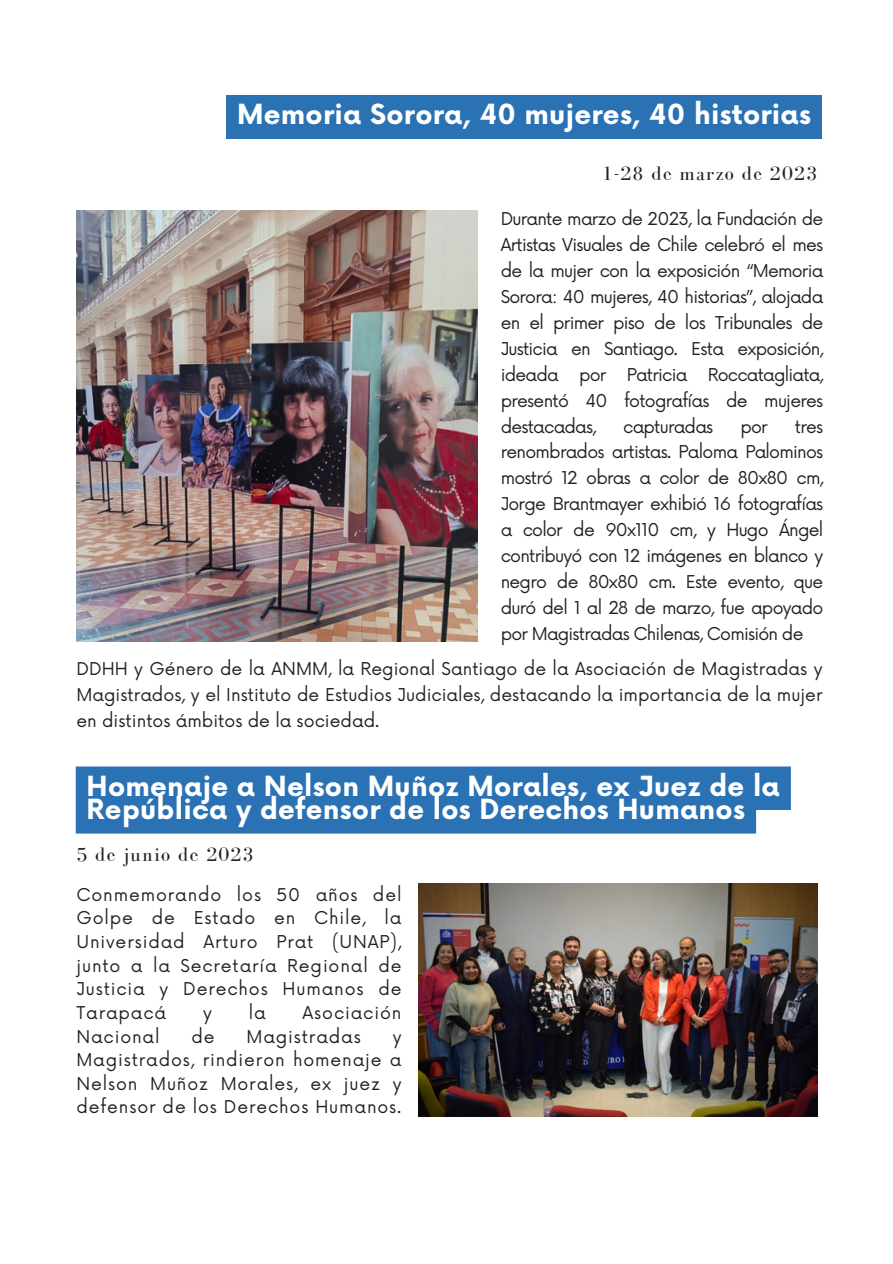
<style>
.page{position:relative;width:893px;height:1264px;background:#fff}
.page>*{position:absolute;margin:0;border:0;box-sizing:border-box;transform-origin:0 0}
.t1{font:700 27px/23.7px "Now";letter-spacing:.01em;color:#fff}
.t2{font:20.1px "Bodoni FLF";letter-spacing:.06em;color:#222}
.t3{font:17.25px/25.8px "Now";color:#222;text-align:justify}
.t4{font:17.25px "Now";letter-spacing:.05em;color:#222}
.t5{font:17.25px "Now";letter-spacing:-.045em;color:#222}
</style>
<div class="page">
<img style="left:76px;top:210px;width:401px;height:431px">
<img style="left:418px;top:883px;width:399px;height:233px">
<div style="left:226px;top:95px;width:595px;height:43px;background:#2b72b4"></div>
<div style="left:76px;top:766px;width:714px;height:67px;background:#2b72b4"></div>
<p class="t1" style="left:237px;top:104px;width:575px">Memoria Sorora, 40 mujeres, 40 historias</p>
<p class="t2" style="left:601px;top:163px;width:217px">1-28 de marzo de 2023</p>
<p class="t3" style="left:500px;top:207px;width:324px">Durante marzo de 2023, la Fundación de Artistas Visuales de Chile celebró el mes de la mujer con la exposición “Memoria Sorora: 40 mujeres, 40 historias”, alojada en el primer piso de los Tribunales de Justicia en Santiago. Esta exposición, ideada por Patricia Roccatagliata, presentó 40 fotografías de mujeres destacadas,</p>
<p class="t5" style="left:623px;top:416px;width:92px">capturadas</p>
<p class="t3" style="left:740px;top:414px;width:29px">por</p>
<p class="t3" style="left:500px;top:414px;width:324px;text-indent:294px">tres renombrados artistas. Paloma Palominos mostró 12 obras a color de 80x80 cm, Jorge Brantmayer exhibió 16 fotografías a color de 90x110 cm, y Hugo Ángel contribuyó con 12 imágenes en blanco y negro de 80x80 cm. Este evento, que duró del 1 al 28 de marzo, fue apoyado por Magistradas Chilenas, Comisión de</p>
<p class="t3" style="left:76px;top:657px;width:747px">DDHH y Género de la ANMM, la Regional Santiago de la Asociación de Magistradas y Magistrados, y el Instituto de Estudios Judiciales, destacando la importancia de la mujer en distintos ámbitos de la sociedad.</p>
<p class="t1" style="left:87px;top:775px;width:694px">Homenaje a Nelson Muñoz Morales, ex Juez de la<br>República y defensor de los Derechos Humanos</p>
<p class="t2" style="left:76px;top:843px;width:178px">5 de junio de 2023</p>
<p class="t3" style="left:76px;top:883px;width:326px;line-height:23.7px">Conmemorando los 50 años del Golpe de Estado en Chile, la Universidad Arturo Prat (UNAP), junto a la Secretaría Regional de Justicia y Derechos Humanos de Tarapacá</p>
<p class="t3" style="left:203px;top:1000px;width:10px">y</p>
<p class="t3" style="left:249px;top:1000px;width:18px">la</p>
<p class="t4" style="left:302px;top:1003px;width:100px">Asociación</p>
<p class="t4" style="left:76px;top:1026px;width:85px">Nacional</p>
<p class="t3" style="left:191px;top:1024px;width:25px">de</p>
<p class="t4" style="left:246px;top:1026px;width:116px">Magistradas</p>
<p class="t3" style="left:76px;top:1025px;width:326px;line-height:23.7px;text-indent:316px">y Magistrados, rindieron homenaje a Nelson Muñoz Morales, ex juez y defensor de los Derechos Humanos.</p>
</div>
